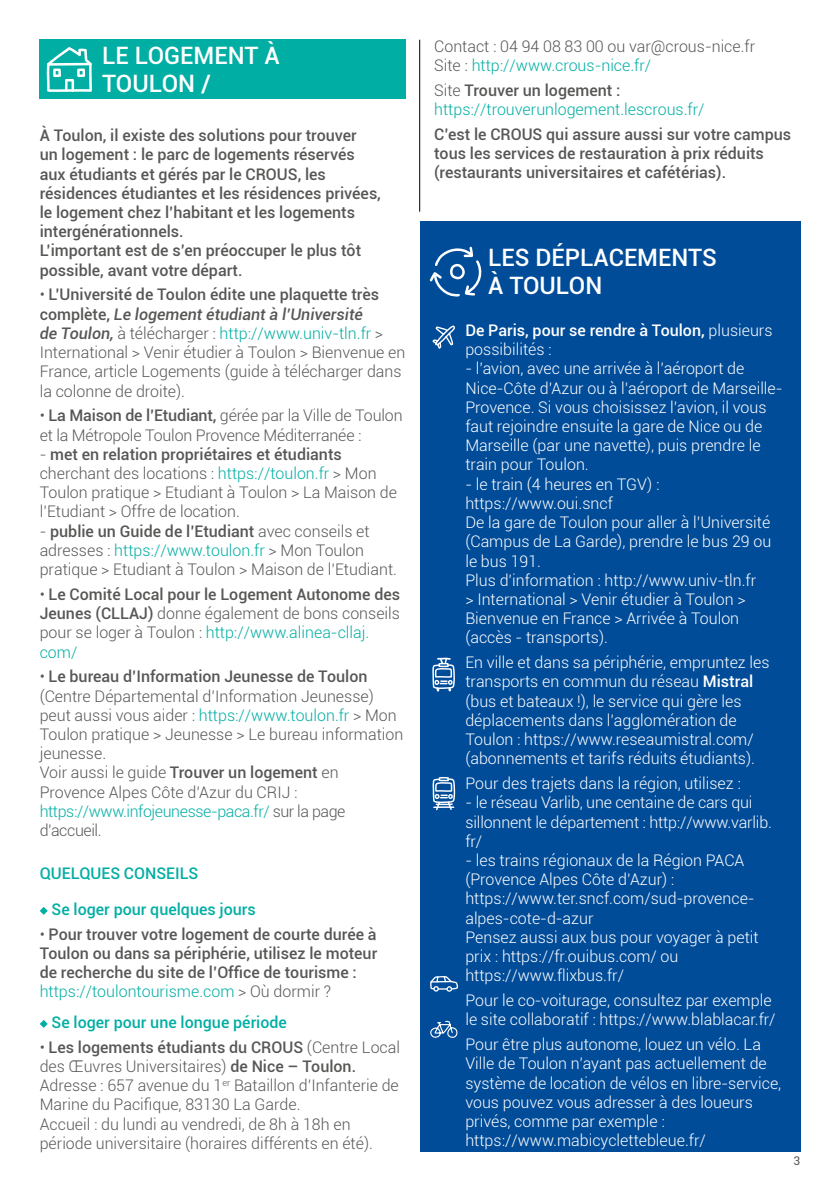
<style>
.page{position:relative;width:840px;height:1191px;background:#fff}
.page>*{position:absolute;margin:0;border:0;box-sizing:border-box;transform-origin:0 0}
.t1{font:500 24px/28px "Roboto";color:#fff}
.t2{font:300 16px/19.2px "Roboto";color:#fff}
.t3{font:300 16px/19.2px "Roboto";color:#575756}
.t4{font:500 16px/19.2px "Roboto";color:#575756}
.t5{font:500 16px "Roboto";color:#00aea4}
.t6{font:300 16px/19.2px "Roboto";color:#00aea4}
.t7{font:500 16px/19.2px "Roboto";color:#fff}
.t8{font:12px "Roboto";color:#575756}
.s1{font-weight:500}
.s2{font-weight:500;font-style:italic}
.s3{color:#00aea4}
.s4{font-weight:300}
.s5{font-weight:300;color:#00aea4}
.s6{color:#575756}
.s7{font-weight:500;color:#575756}
</style>
<div class="page">
<hr style="left:419px;top:40px;width:1px;height:172px;background:#000">
<div style="left:40px;top:40px;width:365px;height:59px;background:#00aea4"></div>
<svg style="left:47px;top:47px;width:45px;height:45px"></svg>
<svg style="left:40px;top:907px;width:8px;height:8px"></svg>
<svg style="left:40px;top:1020px;width:8px;height:8px"></svg>
<div style="left:420px;top:221px;width:379px;height:930px;background:#004c99"></div>
<svg style="left:429px;top:246px;width:53px;height:51px"></svg>
<svg style="left:432px;top:657px;width:23px;height:35px"></svg>
<svg style="left:432px;top:777px;width:23px;height:33px"></svg>
<svg style="left:430px;top:1020px;width:28px;height:18px"></svg>
<svg style="left:430px;top:976px;width:28px;height:15px"></svg>
<svg style="left:432px;top:325px;width:23px;height:24px"></svg>
<h1 class="t1" style="left:102px;top:41px;width:179px">LE LOGEMENT À<br>TOULON /</h1>
<p class="t4" style="left:40px;top:125px;width:342px">À Toulon, il existe des solutions pour trouver<br>un logement : le parc de logements réservés aux étudiants et gérés par le CROUS, les résidences étudiantes et les résidences privées, le logement chez l’habitant et les logements intergénérationnels.<br>L’important est de s’en préoccuper le plus tôt possible, avant votre départ.</p>
<p class="t3" style="left:40px;top:285px;width:367px">• <span class="s1">L’Université de Toulon édite une plaquette très complète,</span> <span class="s2">Le logement étudiant à l’Université<br>de Toulon,</span> à télécharger : <span class="s3">http://www.univ-tln.fr</span> &gt; International &gt; Venir étudier à Toulon &gt; Bienvenue en France, article Logements (guide à télécharger dans la colonne de droite).</p>
<p class="t3" style="left:40px;top:405px;width:364px">• <span class="s1">La Maison de l’Etudiant,</span> gérée par la Ville de Toulon et la Métropole Toulon Provence Méditerranée :</p>
<p class="t3" style="left:40px;top:444px;width:358px">- <span class="s1">met en relation propriétaires et étudiants </span>cherchant des locations : <span class="s3">https://toulon.fr</span> &gt; Mon Toulon pratique &gt; Etudiant à Toulon &gt; La Maison de l’Etudiant &gt; Offre de location.</p>
<p class="t3" style="left:40px;top:521px;width:359px">- <span class="s1">publie un Guide de l’Etudiant</span> avec conseils et adresses : <span class="s3">https://www.toulon.fr</span> &gt; Mon Toulon pratique &gt; Etudiant à Toulon &gt; Maison de l’Etudiant.</p>
<p class="t4" style="left:40px;top:584px;width:362px"><span class="s4">•</span> Le Comité Local pour le Logement Autonome des Jeunes (CLLAJ) <span class="s4">donne également de bons conseils pour se loger à Toulon :</span> <span class="s5">http://www.alinea-cllaj. com/</span></p>
<p class="t3" style="left:40px;top:666px;width:365px">• <span class="s1">Le bureau d’Information Jeunesse de Toulon </span>(Centre Départemental d’Information Jeunesse) peut aussi vous aider : <span class="s3">https://www.toulon.fr</span> &gt; Mon Toulon pratique &gt; Jeunesse &gt; Le bureau information jeunesse.<br>Voir aussi le guide <span class="s1">Trouver un logement</span> en Provence Alpes Côte d’Azur du CRIJ : <span class="s3">https://www.infojeunesse-paca.fr/</span> sur la page d’accueil.</p>
<p class="t5" style="left:40px;top:861px;width:160px">QUELQUES CONSEILS</p>
<p class="t5" style="left:51px;top:898px;width:206px">Se loger pour quelques jours</p>
<p class="t4" style="left:40px;top:923px;width:339px"><span class="s4">•</span> Pour trouver votre logement de courte durée à Toulon ou dans sa périphérie, utilisez le moteur de recherche du site de l’Office de tourisme : <span class="s5">https://toulontourisme.com</span> <span class="s4">&gt; Où dormir ?</span></p>
<p class="t5" style="left:51px;top:1011px;width:237px">Se loger pour une longue période</p>
<p class="t3" style="left:40px;top:1037px;width:361px">• <span class="s1">Les logements étudiants du CROUS</span> (Centre Local des Œuvres Universitaires) <span class="s1">de Nice – Toulon.<br></span>Adresse : 657 avenue du 1<sup>er</sup> Bataillon d’Infanterie de Marine du Pacifique, 83130 La Garde.<br>Accueil : du lundi au vendredi, de 8h à 18h en période universitaire (horaires différents en été).</p>
<p class="t3" style="left:434px;top:36px;width:322px">Contact : 04 94 08 83 00 ou var@crous-nice.fr<br>Site : <span class="s3">http://www.crous-nice.fr/</span></p>
<p class="t6" style="left:434px;top:80px;width:272px"><span class="s6">Site</span> <span class="s7">Trouver un logement : </span>https://trouverunlogement.lescrous.fr/</p>
<p class="t4" style="left:434px;top:124px;width:358px">C’est le CROUS qui assure aussi sur votre campus tous les services de restauration à prix réduits (restaurants universitaires et cafétérias).</p>
<h1 class="t1" style="left:488px;top:243px;width:230px">LES DÉPLACEMENTS<br>À TOULON</h1>
<p class="t7" style="left:465px;top:320px;width:308px">De Paris, pour se rendre à Toulon, <span class="s4">plusieurs possibilités :</span></p>
<p class="t2" style="left:465px;top:358px;width:318px">- l’avion, avec une arrivée à l’aéroport de Nice-Côte d’Azur ou à l’aéroport de Marseille-Provence. Si vous choisissez l’avion, il vous faut rejoindre ensuite la gare de Nice ou de Marseille (par une navette), puis prendre le train pour Toulon.</p>
<p class="t2" style="left:465px;top:474px;width:307px">- le train (4 heures en TGV) : https://www.oui.sncf<br>De la gare de Toulon pour aller à l’Université (Campus de La Garde), prendre le bus 29 ou le bus 191.<br>Plus d’information : http://www.univ-tln.fr<br>&gt; International &gt; Venir étudier à Toulon &gt;<br>Bienvenue en France &gt; Arrivée à Toulon (accès - transports).</p>
<p class="t2" style="left:465px;top:652px;width:305px">En ville et dans sa périphérie, empruntez les transports en commun du réseau <span class="s1">Mistral </span>(bus et bateaux !), le service qui gère les déplacements dans l’agglomération de Toulon : https://www.reseaumistral.com/ (abonnements et tarifs réduits étudiants).</p>
<p class="t2" style="left:465px;top:773px;width:277px">Pour des trajets dans la région, utilisez :</p>
<p class="t2" style="left:465px;top:792px;width:308px">- le réseau Varlib, une centaine de cars qui sillonnent le département : http://www.varlib. fr/</p>
<p class="t2" style="left:465px;top:850px;width:295px">- les trains régionaux de la Région PACA (Provence Alpes Côte d’Azur) : https://www.ter.sncf.com/sud-provence&shy;alpes-cote-d-azur<br>Pensez aussi aux bus pour voyager à petit prix : https://fr.ouibus.com/ ou https://www.flixbus.fr/</p>
<p class="t2" style="left:465px;top:990px;width:311px">Pour le co-voiturage, consultez par exemple le site collaboratif : https://www.blablacar.fr/</p>
<p class="t2" style="left:465px;top:1034px;width:317px">Pour être plus autonome, louez un vélo. La Ville de Toulon n’ayant pas actuellement de système de location de vélos en libre-service, vous pouvez vous adresser à des loueurs privés, comme par exemple : https://www.mabicyclettebleue.fr/</p>
<p class="t8" style="left:793px;top:1152px;width:8px">3</p>
</div>
